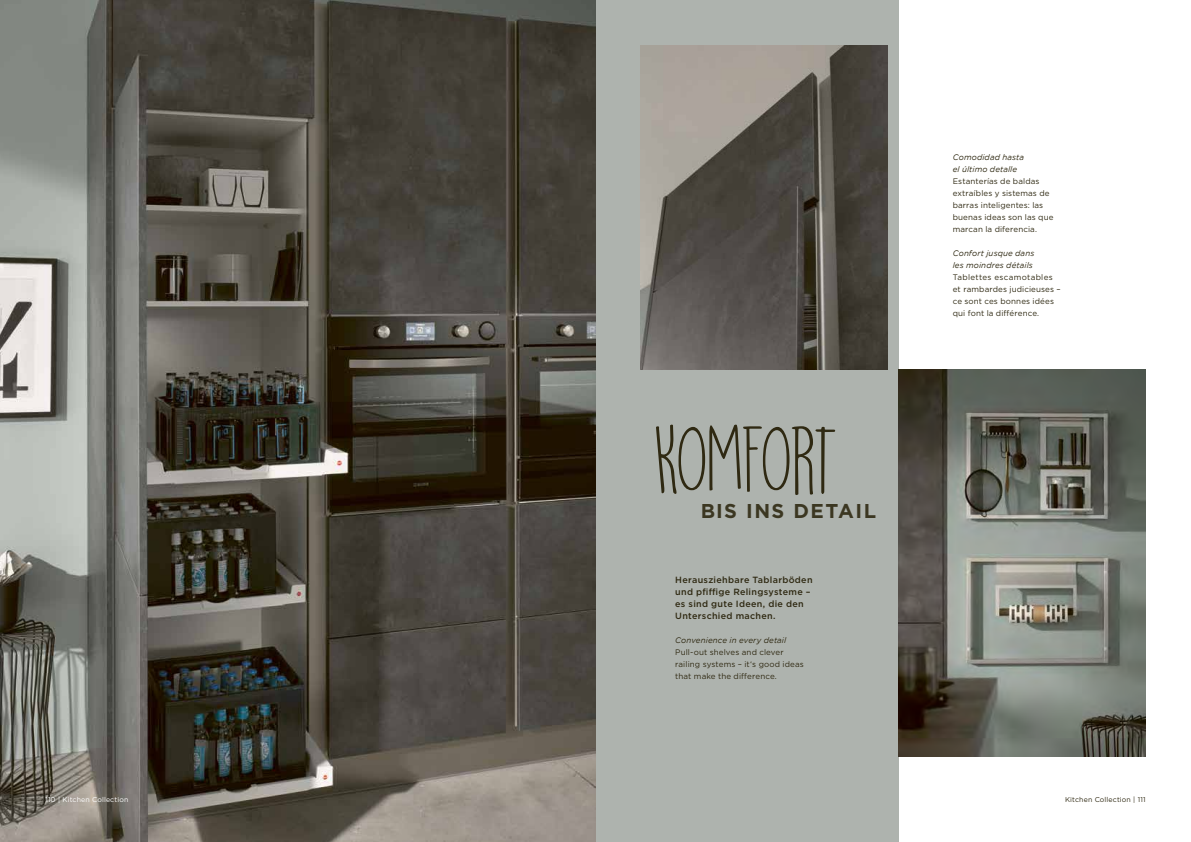
<style>
.page{position:relative;width:1191px;height:842px;background:#fff}
.page>*{position:absolute;margin:0;border:0;box-sizing:border-box;transform-origin:0 0}
.t1{font:81.8px "DK Mango Smoothie";letter-spacing:-.03em;color:#2f2912}
.t2{font:700 20px "Gotham";letter-spacing:.075em;color:#2f2912}
.t3{font:500 9px/12px "Gotham";letter-spacing:.035em;color:#2f2912}
.t4{font:8px/12px "Gotham";letter-spacing:.015em;color:#2f2912}
.t5{font:italic 8px/12px "Gotham";letter-spacing:.015em;color:#2f2912}
.t6{font:7px "Gotham";letter-spacing:.02em;color:#fff}
.t7{font:7px "Gotham";letter-spacing:.02em;color:#2f2912}
</style>
<div class="page">
<div style="left:576px;top:0;width:323px;height:842px;background:#aeb3ae"></div>
<img style="left:641px;top:45px;width:246px;height:324px">
<img style="left:0;top:0;width:596px;height:842px">
<img style="left:899px;top:369px;width:246px;height:387px">
<h1 class="t1" style="left:653px;top:411px;width:186px">KOMFORT</h1>
<h2 class="t2" style="left:700px;top:498px;width:177px">BIS INS DETAIL</h2>
<p class="t3" style="left:675px;top:574px;width:139px">Herausziehbare Tablarböden und pfiffige Relingsysteme – es sind gute Ideen, die den<br>Unterschied machen.</p>
<p class="t5" style="left:675px;top:634px;width:112px">Convenience in every detail</p>
<p class="t4" style="left:675px;top:646px;width:130px">Pull-out shelves and clever railing systems – it‘s good ideas that make the difference.</p>
<p class="t5" style="left:952px;top:151px;width:73px">Comodidad hasta el último detalle</p>
<p class="t4" style="left:952px;top:175px;width:102px">Estanterías de baldas extraíbles y sistemas de barras inteligentes: las buenas ideas son las que marcan la diferencia.</p>
<p class="t5" style="left:952px;top:247px;width:83px">Confort jusque dans les moindres détails</p>
<p class="t4" style="left:952px;top:271px;width:109px">Tablettes escamotables et rambardes judicieuses – ce sont ces bonnes idées qui font la différence.</p>
<p class="t6" style="left:45px;top:794px;width:84px">110 | Kitchen Collection</p>
<p class="t7" style="left:1065px;top:794px;width:82px">Kitchen Collection | 111</p>
</div>
